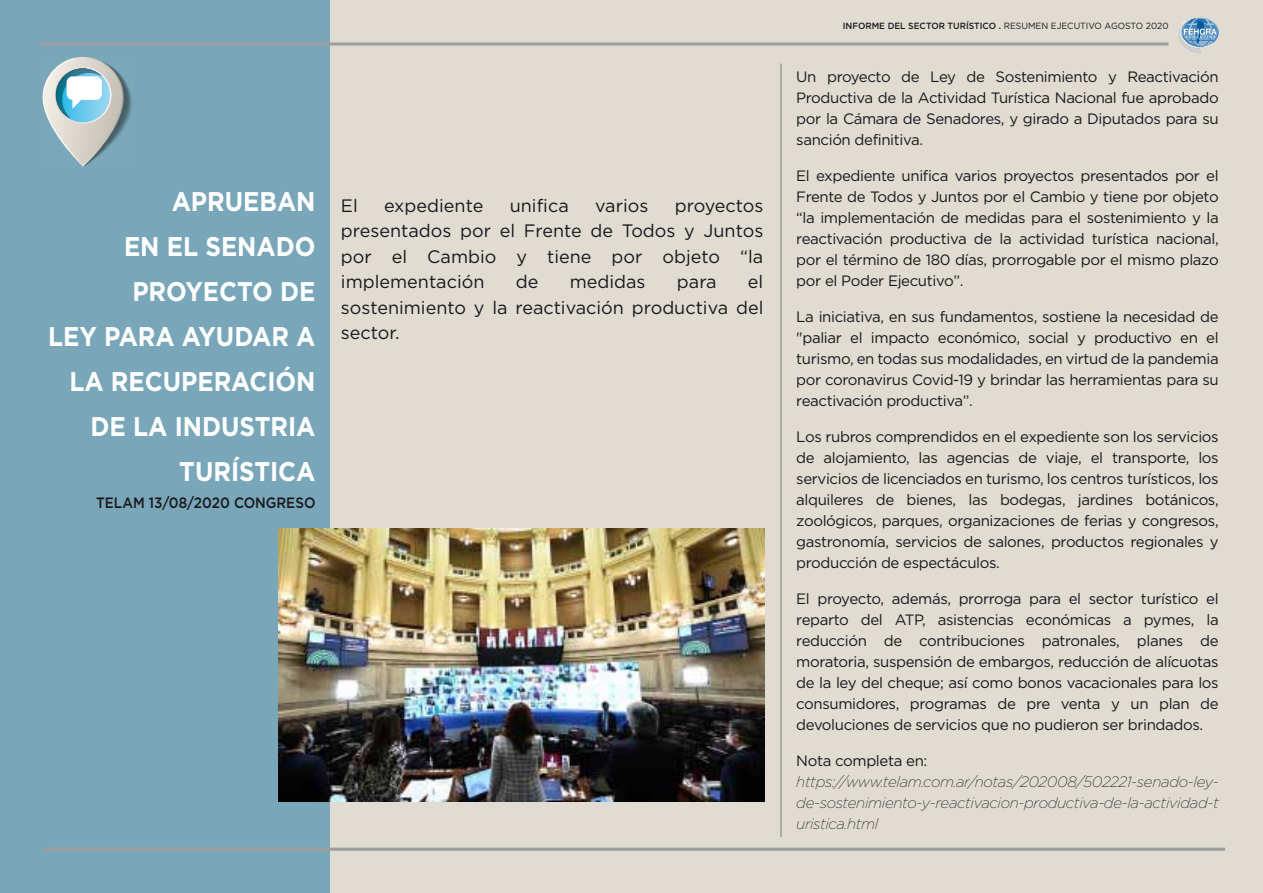
<style>
.page{position:relative;width:1263px;height:893px;background:#e0dcd2}
.page>*{position:absolute;margin:0;border:0;box-sizing:border-box;transform-origin:0 0}
.t1{font:700 27px/45px "Gotham";color:#fff;text-align:right;scale:.9 1}
.t2{font:18px/25.5px "Gotham";color:#1a171c;text-align:justify}
.t3{font:15px/21px "Gotham";letter-spacing:-.025em;color:#1a171c;text-align:justify}
.t4{font:italic 200 15px/21px "Gotham";letter-spacing:-.02em;color:#1a171c;text-align:justify}
.t5{font:500 15px "Gotham";color:#1a171c;scale:.9 1}
.t6{font:500 9px "Gotham";color:#1a171c;scale:.96 1}
.s1{font-weight:400}
</style>
<div class="page">
<div style="left:0;top:0;width:330px;height:893px;background:#79a7b9"></div>
<svg style="left:1177px;top:17px;width:42px;height:37px"></svg>
<hr style="left:39px;top:42px;width:1129px;height:3px;background:#9c9e9f">
<hr style="left:43px;top:848px;width:1182px;height:3px;background:#9c9e9f">
<svg style="left:43px;top:57px;width:89px;height:110px"></svg>
<div style="left:67px;top:76px;width:35px;height:24px;background:#fff;border-radius:6px"></div>
<img style="left:278px;top:528px;width:486px;height:273px">
<h1 class="t1" style="left:48px;top:178px;width:299px">APRUEBAN<br>EN EL SENADO<br>PROYECTO DE<br>LEY PARA AYUDAR A<br>LA RECUPERACIÓN<br>DE LA INDUSTRIA<br>TURÍSTICA</h1>
<p class="t5" style="left:96px;top:493px;width:245px">TELAM 13/08/2020 CONGRESO</p>
<p class="t2" style="left:341px;top:193px;width:18px">El</p>
<p class="t2" style="left:384px;top:193px;width:101px">expediente</p>
<p class="t2" style="left:510px;top:193px;width:60px">unifica</p>
<p class="t2" style="left:595px;top:193px;width:55px">varios</p>
<p class="t2" style="left:341px;top:193px;width:424px;text-indent:334px">proyectos presentados por el Frente de Todos y Juntos por el Cambio y tiene por objeto “la implementación</p>
<p class="t2" style="left:341px;top:269px;width:424px;text-indent:407px">el sostenimiento y la reactivación productiva del sector.</p>
<p class="t2" style="left:516px;top:269px;width:24px">de</p>
<p class="t2" style="left:570px;top:269px;width:77px">medidas</p>
<p class="t2" style="left:677px;top:269px;width:41px">para</p>
<p class="t6" style="left:843px;top:20px;width:341px">INFORME DEL SECTOR TURÍSTICO . <span class="s1">RESUMEN EJECUTIVO AGOSTO 2020</span></p>
<p class="t3" style="left:796px;top:66px;width:424px">Un proyecto de Ley de Sostenimiento y Reactivación Productiva de la Actividad Turística Nacional fue aprobado por la Cámara de Senadores, y girado a Diputados para su sanción definitiva.</p>
<p class="t3" style="left:796px;top:165px;width:424px">El expediente unifica varios proyectos presentados por el Frente de Todos y Juntos por el Cambio y tiene por objeto “la implementación de medidas para el sostenimiento y la reactivación productiva de la actividad turística nacional, por el término de 180 días, prorrogable por el mismo plazo por el Poder Ejecutivo”.</p>
<p class="t3" style="left:796px;top:306px;width:424px">La iniciativa, en sus fundamentos, sostiene la necesidad de "paliar el impacto económico, social y productivo en el turismo, en todas sus modalidades, en virtud de la pandemia por coronavirus Covid-19 y brindar las herramientas para su reactivación productiva”.</p>
<p class="t3" style="left:796px;top:426px;width:424px">Los rubros comprendidos en el expediente son los servicios de alojamiento, las agencias de viaje, el transporte, los servicios de licenciados en turismo, los centros turísticos, los alquileres de bienes, las bodegas, jardines botánicos, zoológicos, parques, organizaciones de ferias y congresos, gastronomía, servicios de salones, productos regionales y producción de espectáculos.</p>
<p class="t3" style="left:796px;top:588px;width:424px">El proyecto, además, prorroga para el sector turístico el reparto del ATP, asistencias económicas a pymes, la reducción de contribuciones patronales, planes de moratoria, suspensión de embargos, reducción de alícuotas de la ley del cheque; así como bonos vacacionales para los consumidores, programas de pre venta y un plan de devoluciones de servicios que no pudieron ser brindados.</p>
<p class="t3" style="left:796px;top:750px;width:133px">Nota completa en:</p>
<p class="t4" style="left:796px;top:771px;width:424px">https://www.telam.com.ar/notas/202008/502221-senado-ley&shy;de-sostenimiento-y-reactivacion-productiva-de-la-actividad-t uristica.html</p>
</div>
